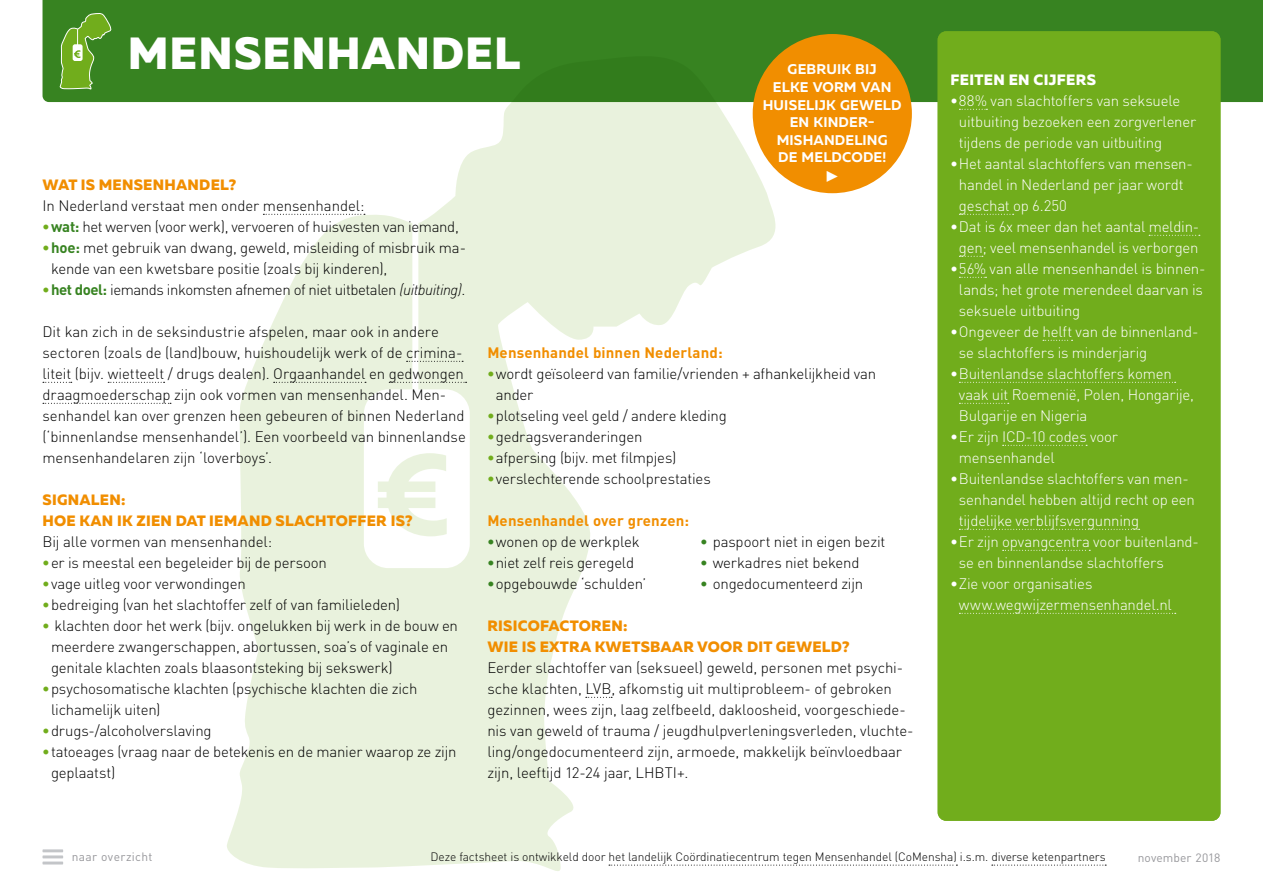
<style>
.page{position:relative;width:1263px;height:893px;background:#fff}
.page>*{position:absolute;margin:0;border:0;box-sizing:border-box;transform-origin:0 0}
.kop{font:800 45px "Muller";letter-spacing:.02em;color:#fff}
.brood{font:300 15px/21px "DIN";letter-spacing:-.01em;color:#000}
.t1{font:300 15px/21px "DIN";letter-spacing:-.015em;color:#fff}
.brood_opsomming{font:300 15px "DIN";letter-spacing:-.015em;color:#000}
.tussenkop_1{font:800 15px/21px "Muller";letter-spacing:.015em;color:#f18e00}
.brood-2{font:300 15px "DIN";letter-spacing:-.03em;color:#000}
.tussenkop_2{font:700 15px "DIN";letter-spacing:.01em;color:#f18e00}
.kader_kop{font:800 15px "Muller";letter-spacing:.02em;color:#fff}
.categorie{font:700 14.1px/17.5px "Muller";letter-spacing:.01em;color:#fff;text-align:center}
.t2{font:300 12px "DIN";letter-spacing:-.005em;color:#000}
.t3{font:12px "DIN";letter-spacing:.025em;color:#98989c}
.t4{font:12px "DIN";letter-spacing:.005em;color:#98989c}
.s1{font-weight:900;color:#71ad1c}
.s2{font-weight:700;color:#378321}
.s3{font-style:italic}
.s4{font-weight:900;color:#378321}
.s5{font-weight:700}
</style>
<div class="page">
<div style="left:43px;top:0;width:1220px;height:102px;background:#378321"></div>
<svg style="left:60px;top:13px;width:52px;height:77px"></svg>
<svg style="left:225px;top:49px;width:562px;height:822px;fill:#e9f2dd"></svg>
<div style="left:412px;top:222px;width:6px;height:205px;background:#fff"></div>
<div style="left:364px;top:389px;width:106px;height:179px;background:#fff;border-radius:24px"></div>
<svg style="left:378px;top:453px;width:69px;height:83px"></svg>
<div style="left:938px;top:31px;width:282px;height:790px;background:#71ad1c;border-radius:9px"></div>
<svg style="left:959px;top:109px;width:28px;height:1px"></svg>
<svg style="left:959px;top:214px;width:55px;height:1px"></svg>
<svg style="left:1149px;top:235px;width:51px;height:1px"></svg>
<svg style="left:959px;top:256px;width:24px;height:1px"></svg>
<svg style="left:959px;top:277px;width:27px;height:1px"></svg>
<svg style="left:1043px;top:340px;width:29px;height:1px"></svg>
<svg style="left:959px;top:382px;width:217px;height:1px"></svg>
<svg style="left:959px;top:403px;width:50px;height:1px"></svg>
<svg style="left:1003px;top:445px;width:84px;height:1px"></svg>
<svg style="left:959px;top:529px;width:181px;height:1px"></svg>
<svg style="left:1003px;top:550px;width:87px;height:1px"></svg>
<svg style="left:959px;top:613px;width:217px;height:1px"></svg>
<div style="left:753px;top:34px;width:159px;height:159px;background:#f18e00;border-radius:50%"></div>
<hr style="left:43px;top:849px;width:20px;height:3px;background:#c3c5c8">
<hr style="left:43px;top:855px;width:20px;height:3px;background:#c3c5c8">
<hr style="left:43px;top:861px;width:20px;height:3px;background:#c3c5c8">
<svg style="left:586px;top:697px;width:26px;height:1px"></svg>
<svg style="left:263px;top:214px;width:102px;height:1px"></svg>
<svg style="left:407px;top:361px;width:56px;height:1px"></svg>
<svg style="left:43px;top:382px;width:29px;height:1px"></svg>
<svg style="left:108px;top:382px;width:57px;height:1px"></svg>
<svg style="left:274px;top:382px;width:92px;height:1px"></svg>
<svg style="left:389px;top:382px;width:78px;height:1px"></svg>
<svg style="left:43px;top:403px;width:128px;height:1px"></svg>
<svg style="left:609px;top:865px;width:348px;height:1px"></svg>
<svg style="left:992px;top:865px;width:114px;height:1px"></svg>
<p class="kop" style="left:128px;top:25px;width:394px">MENSENHANDEL</p>
<p class="categorie" style="left:763px;top:61px;width:140px">GEBRUIK BIJ<br>ELKE VORM VAN<br>HUISELIJK GEWELD<br>EN KINDER-<br>MISHANDELING<br>DE MELDCODE!</p>
<p class="tussenkop_1" style="left:43px;top:174px;width:195px">WAT IS MENSENHANDEL?</p>
<p class="brood" style="left:43px;top:194px;width:323px">In Nederland verstaat men onder mensenhandel:</p>
<p class="brood" style="left:43px;top:215px;width:418px"><span class="s1">•</span><span class="s2">wat:</span> het werven (voor werk), vervoeren of huisvesten van iemand,</p>
<p class="brood" style="left:51px;top:236px;width:416px;text-indent:-9px"><span class="s1">•</span><span class="s2">hoe:</span> met gebruik van dwang, geweld, misleiding of misbruik ma&shy;kende van een kwetsbare positie (zoals bij kinderen),</p>
<p class="brood-2" style="left:43px;top:280px;width:424px"><span class="s1">•</span><span class="s2">het doel:</span> iemands inkomsten afnemen of niet uitbetalen <span class="s3">(uitbuiting)</span>.</p>
<p class="brood" style="left:43px;top:320px;width:425px">Dit kan zich in de seksindustrie afspelen, maar ook in andere sectoren (zoals de (land)bouw, huishoudelijk werk of de crimina&shy;liteit (bijv. wietteelt / drugs dealen). Orgaanhandel en gedwongen draagmoederschap zijn ook vormen van mensenhandel. Men&shy;senhandel kan over grenzen heen gebeuren of binnen Nederland (‘binnenlandse mensenhandel’). Een voorbeeld van binnenlandse mensenhandelaren zijn ‘loverboys’.</p>
<p class="tussenkop_1" style="left:43px;top:489px;width:372px">SIGNALEN:<br>HOE KAN IK ZIEN DAT IEMAND SLACHTOFFER IS?</p>
<p class="brood" style="left:43px;top:530px;width:231px">Bij alle vormen van mensenhandel:</p>
<p class="brood" style="left:43px;top:551px;width:286px"><span class="s1">•</span>er is meestal een begeleider bij de persoon</p>
<p class="brood" style="left:43px;top:572px;width:205px"><span class="s1">•</span>vage uitleg voor verwondingen</p>
<p class="brood" style="left:43px;top:593px;width:359px"><span class="s1">•</span>bedreiging (van het slachtoffer zelf of van familieleden)</p>
<p class="brood" style="left:51px;top:614px;width:408px;text-indent:-9px"><span class="s1">•</span> klachten door het werk (bijv. ongelukken bij werk in de bouw en meerdere zwangerschappen, abortussen, soa’s of vaginale en genitale klachten zoals blaasontsteking bij sekswerk)</p>
<p class="brood" style="left:51px;top:677px;width:368px;text-indent:-9px"><span class="s1">•</span>psychosomatische klachten (psychische klachten die zich lichamelijk uiten)</p>
<p class="brood" style="left:43px;top:719px;width:171px"><span class="s1">•</span>drugs-/alcoholverslaving</p>
<p class="brood" style="left:51px;top:740px;width:407px;text-indent:-9px"><span class="s1">•</span>tatoeages (vraag naar de betekenis en de manier waarop ze zijn geplaatst)</p>
<p class="tussenkop_2" style="left:487px;top:342px;width:237px">Mensenhandel binnen Nederland:</p>
<p class="brood" style="left:496px;top:362px;width:382px;text-indent:-9px"><span class="s1">•</span>wordt geïsoleerd van familie/vrienden + afhankelijkheid van ander</p>
<p class="brood" style="left:487px;top:404px;width:241px"><span class="s1">•</span>plotseling veel geld / andere kleding</p>
<p class="brood" style="left:487px;top:425px;width:157px"><span class="s1">•</span>gedragsveranderingen</p>
<p class="brood" style="left:487px;top:446px;width:191px"><span class="s1">•</span>afpersing (bijv. met filmpjes)</p>
<p class="brood" style="left:487px;top:467px;width:225px"><span class="s1">•</span>verslechterende schoolprestaties</p>
<p class="tussenkop_2" style="left:487px;top:510px;width:203px">Mensenhandel over grenzen:</p>
<p class="brood_opsomming" style="left:487px;top:532px;width:154px"><span class="s4">•</span>wonen op de werkplek</p>
<p class="brood_opsomming" style="left:700px;top:532px;width:187px"><span class="s4">•</span> paspoort niet in eigen bezit</p>
<p class="brood_opsomming" style="left:487px;top:553px;width:148px"><span class="s4">•</span>niet zelf reis geregeld</p>
<p class="brood_opsomming" style="left:700px;top:553px;width:161px"><span class="s4">•</span> werkadres niet bekend</p>
<p class="brood_opsomming" style="left:487px;top:574px;width:160px"><span class="s4">•</span>opgebouwde ‘schulden’</p>
<p class="brood_opsomming" style="left:700px;top:574px;width:164px"><span class="s4">•</span> ongedocumenteerd zijn</p>
<p class="tussenkop_1" style="left:487px;top:615px;width:364px">RISICOFACTOREN:<br>WIE IS EXTRA KWETSBAAR VOOR DIT GEWELD?</p>
<p class="brood" style="left:487px;top:656px;width:428px">Eerder slachtoffer van (seksueel) geweld, personen met psychi&shy;sche klachten, LVB, afkomstig uit multiprobleem- of gebroken gezinnen, wees zijn, laag zelfbeeld, dakloosheid, voorgeschiede&shy;nis van geweld of trauma / jeugdhulpverleningsverleden, vluchte&shy;ling/ongedocumenteerd zijn, armoede, makkelijk beïnvloedbaar zijn, leeftijd 12-24 jaar, LHBTI+.</p>
<p class="kader_kop" style="left:950px;top:70px;width:147px">FEITEN EN CIJFERS</p>
<p class="t1" style="left:959px;top:89px;width:239px;text-indent:-9px"><span class="s5">•</span>88% van slachtoffers van seksuele uitbuiting bezoeken een zorgverlener tijdens de periode van uitbuiting</p>
<p class="t1" style="left:959px;top:152px;width:235px;text-indent:-9px"><span class="s5">•</span>Het aantal slachtoffers van mensen&shy;handel in Nederland per jaar wordt geschat op 6.250</p>
<p class="t1" style="left:950px;top:215px;width:250px;text-align:center"><span class="s5">•</span>Dat is 6x meer dan het aantal meldin&shy;gen; veel mensenhandel is verborgen</p>
<p class="t1" style="left:959px;top:257px;width:248px;text-indent:-9px"><span class="s5">•</span>56% van alle mensenhandel is binnen&shy;lands; het grote merendeel daarvan is seksuele uitbuiting</p>
<p class="t1" style="left:959px;top:320px;width:241px;text-indent:-9px"><span class="s5">•</span>Ongeveer de helft van de binnenland&shy;se slachtoffers is minderjarig</p>
<p class="t1" style="left:959px;top:362px;width:237px;text-indent:-9px"><span class="s5">•</span>Buitenlandse slachtoffers komen vaak uit Roemenië, Polen, Hongarije,<br>Bulgarije en Nigeria</p>
<p class="t1" style="left:959px;top:425px;width:161px;text-indent:-9px"><span class="s5">•</span>Er zijn ICD-10 codes voor mensenhandel</p>
<p class="t1" style="left:959px;top:467px;width:237px;text-indent:-9px"><span class="s5">•</span>Buitenlandse slachtoffers van men&shy;senhandel hebben altijd recht op een tijdelijke verblijfsvergunning</p>
<p class="t1" style="left:959px;top:530px;width:242px;text-indent:-9px"><span class="s5">•</span>Er zijn opvangcentra voor buitenland&shy;se en binnenlandse slachtoffers</p>
<p class="t1" style="left:959px;top:572px;width:214px;text-indent:-9px"><span class="s5">•</span>Zie voor organisaties www.wegwijzermensenhandel.nl</p>
<p class="t3" style="left:72px;top:849px;width:82px">naar overzicht</p>
<p class="t2" style="left:430px;top:850px;width:677px">Deze factsheet is ontwikkeld door het landelijk Coördinatiecentrum tegen Mensenhandel (CoMensha) i.s.m. diverse ketenpartners</p>
<p class="t4" style="left:1138px;top:850px;width:84px">november 2018</p>
</div>
